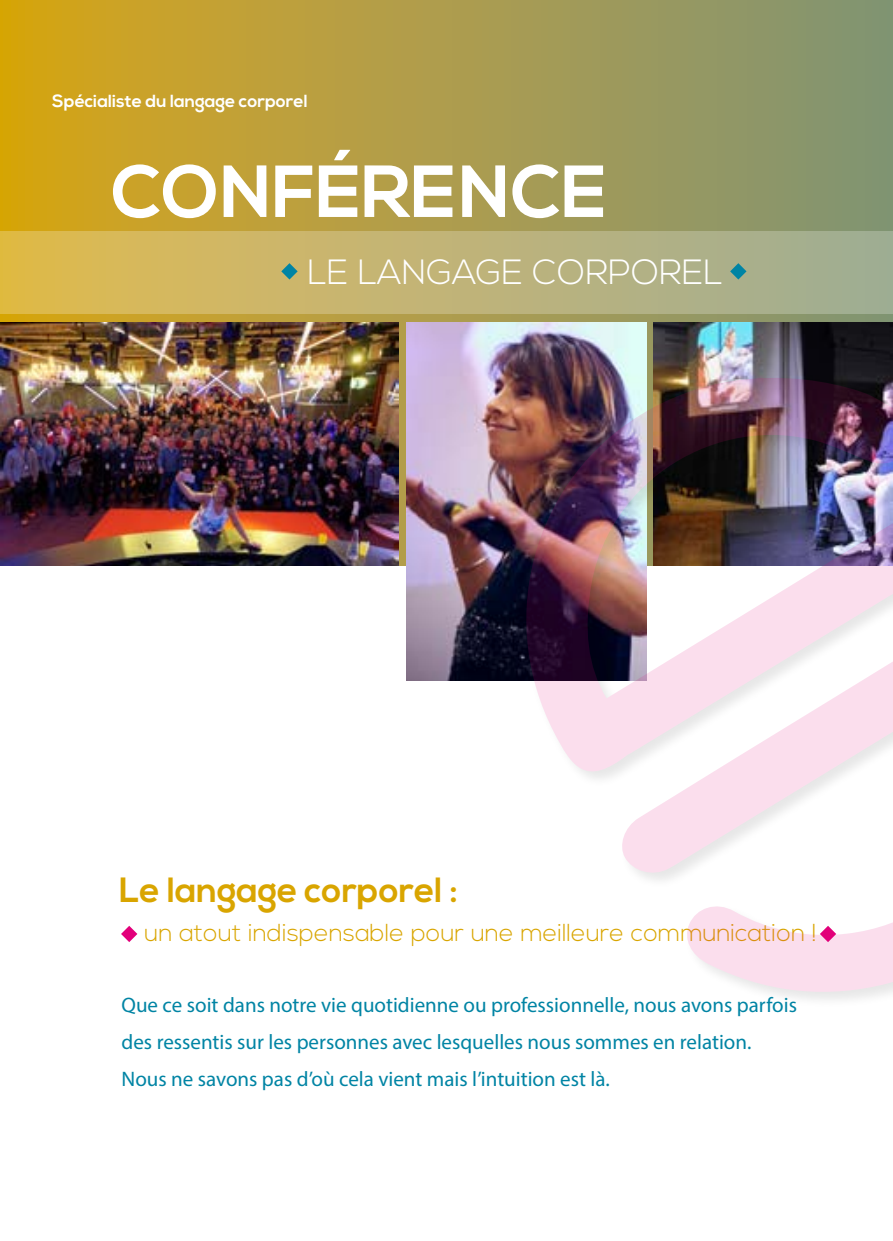
<style>
.page{position:relative;width:893px;height:1241px;background:#fff}
.page>*{position:absolute;margin:0;border:0;box-sizing:border-box;transform-origin:0 0}
.t1{font:700 73.5px "Nexa";color:#fff}
.t2{font:700 35px "Nexa";color:#d9a500}
.t3{font:300 35px "Nexa";color:#fff}
.t4{font:300 24.5px "Nexa";color:#d9a500}
.t5{font:21px/36.8px "Myriad Pro";color:#0084a4}
.t6{font:700 17.5px "Nexa";color:#fff}
</style>
<div class="page">
<svg style="left:0;top:0;width:893px;height:566px;background:#ac9c49"></svg>
<div style="left:0;top:231px;width:893px;height:83px;background:linear-gradient(to right,#e1ba4f,#9fad99)"></div>
<img style="left:1px;top:322px;width:397px;height:244px">
<img style="left:654px;top:322px;width:239px;height:39px">
<img style="left:406px;top:322px;width:240px;height:358px">
<svg style="left:121px;top:925px;width:16px;height:17px"></svg>
<svg style="left:281px;top:263px;width:17px;height:16px"></svg>
<svg style="left:730px;top:263px;width:16px;height:16px"></svg>
<img style="left:506px;top:361px;width:387px;height:639px">
<p class="t6" style="left:52px;top:91px;width:257px">Spécialiste du langage corporel</p>
<h1 class="t1" style="left:111px;top:149px;width:498px">CONFÉRENCE</h1>
<h2 class="t3" style="left:307px;top:252px;width:417px">LE LANGAGE CORPOREL</h2>
<h2 class="t2" style="left:119px;top:870px;width:340px">Le langage corporel :</h2>
<p class="t4" style="left:144px;top:917px;width:674px">un atout indispensable pour une meilleure communication !</p>
<p class="t5" style="left:122px;top:986px;width:677px">Que ce soit dans notre vie quotidienne ou professionnelle, nous avons parfois des ressentis sur les personnes avec lesquelles nous sommes en relation.<br>Nous ne savons pas d’où cela vient mais l’intuition est là.</p>
</div>
